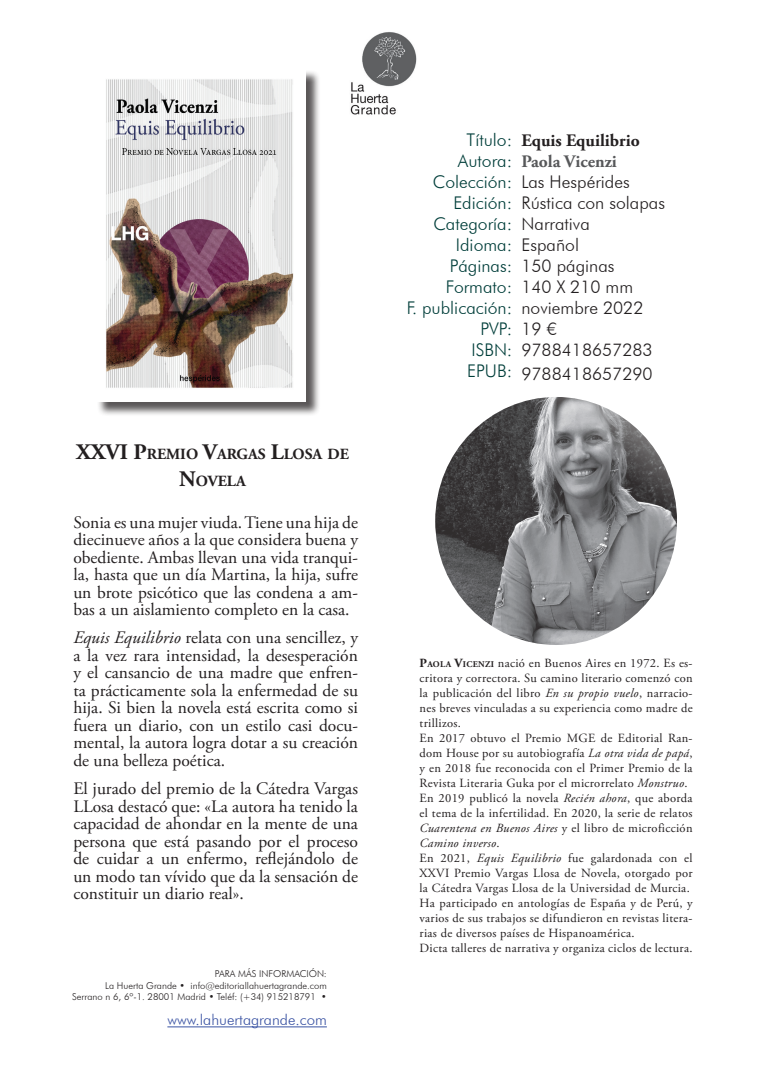
<style>
.page{position:relative;width:773px;height:1081px;background:#fff}
.page>*{position:absolute;margin:0;border:0;box-sizing:border-box;transform-origin:0 0}
.t1{font:17.5px/17.5px "Adobe Garamond Pro";color:#231f20;text-align:justify}
.t2{font:300 17.5px/21px "Futura BT";color:#231f20}
.t3{font:300 17.5px/21px "Futura BT";color:#003e3a;text-align:right}
.t4{font:700 17.5px "Adobe Garamond Pro";color:#231f20}
.t5{font:700 17.5px "Adobe Garamond Pro";color:#57585a}
.t6{font:700 15.5px/26.6px "Adobe Garamond Pro";color:#231f20;text-align:center}
.t7{font:300 15px "Futura BT";color:#3a53a3}
.t8{font:12.5px/15px "Adobe Garamond Pro";letter-spacing:.025em;color:#231f20}
.t9{font:300 9.5px/11.4px "Futura BT";color:#231f20;text-align:right}
.s1{font-size:22.12px}
.s2{font-style:italic}
.s3{font-weight:700}
.s4{font-weight:700;font-size:8.75px}
</style>
<div class="page">
<hr style="left:167px;top:1026px;width:160px;height:1px;background:#3a53a3">
<img style="left:435px;top:397px;width:242px;height:248px">
<img style="left:350px;top:32px;width:67px;height:83px">
<div style="left:97px;top:70px;width:224px;height:347px;background:#231f20;opacity:.75"></div>
<img style="left:97px;top:70px;width:208px;height:331px">
<p class="t6" style="left:76px;top:441px;width:274px"><span class="s1">XXVI P</span>REMIO <span class="s1">V</span>ARGAS <span class="s1">L</span>LOSA DE<br><span class="s1">N</span>OVELA</p>
<p class="t1" style="left:73px;top:514px;width:286px">Sonia es una mujer viuda. Tiene una hija de diecinueve años a la que considera buena y obediente. Ambas llevan una vida tranqui&shy;la, hasta que un día Martina, la hija, sufre un brote psicótico que las condena a am&shy;bas a un aislamiento completo en la casa.</p>
<p class="t1" style="left:73px;top:630px;width:286px"><span class="s2">Equis Equilibrio</span> relata con una sencillez, y a la vez rara intensidad, la desesperación y el cansancio de una madre que enfren&shy;ta prácticamente sola la enfermedad de su hija. Si bien la novela está escrita como si fuera un diario, con un estilo casi docu&shy;mental, la autora logra dotar a su creación de una belleza poética.</p>
<p class="t1" style="left:73px;top:780px;width:286px">El jurado del premio de la Cátedra Vargas LLosa destacó que: «La autora ha tenido la capacidad de ahondar en la mente de una persona que está pasando por el proceso de cuidar a un enfermo, reflejándolo de un modo tan vívido que da la sensación de constituir un diario real».</p>
<p class="t9" style="left:72px;top:968px;width:256px">PARA MÁS INFORMACIÓN:<br>La Huerta Grande • info@editoriallahuertagrande.com<br>Serrano n 6, 6º-1. 28001 Madrid • Teléf: (+34) 915218791 •</p>
<p class="t7" style="left:167px;top:1011px;width:161px">www.lahuertagrande.com</p>
<h1 class="t3" style="left:406px;top:129px;width:107px">Título:<br>Autora:<br>Colección:<br>Edición:<br>Categoría:<br>Idioma:<br>Páginas:<br>Formato:<br>F. publicación:<br>PVP:<br>ISBN:<br>EPUB:</h1>
<h1 class="t4" style="left:521px;top:130px;width:120px">Equis Equilibrio</h1>
<h1 class="t5" style="left:521px;top:151px;width:97px">Paola Vicenzi</h1>
<h1 class="t2" style="left:521px;top:171px;width:145px">Las Hespérides<br>Rústica con solapas<br>Narrativa<br>Español<br>150 páginas<br>140 X 210 mm noviembre 2022<br>19 €<br>9788418657283</h1>
<h1 class="t2" style="left:521px;top:363px;width:133px">9788418657290</h1>
<p class="t8" style="left:419px;top:656px;width:274px"><span class="s3">P</span><span class="s4">AOLA</span> <span class="s3">V</span><span class="s4">ICENZI</span> nació en Buenos Aires en 1972. Es es&shy;critora y correctora. Su camino literario comenzó con la publicación del libro <span class="s2">En su propio vuelo</span>, narracio&shy;nes breves vinculadas a su experiencia como madre de trillizos.<br>En 2017 obtuvo el Premio MGE de Editorial Ran&shy;dom House por su autobiografía <span class="s2">La otra vida de papá</span>, y en 2018 fue reconocida con el Primer Premio de la Revista Literaria Guka por el microrrelato <span class="s2">Monstruo</span>.<br>En 2019 publicó la novela <span class="s2">Recién ahora</span>, que aborda el tema de la infertilidad. En 2020, la serie de relatos <span class="s2">Cuarentena en Buenos Aires</span> y el libro de microficción <span class="s2">Camino inverso</span>.<br>En 2021, <span class="s2">Equis Equilibrio</span> fue galardonada con el XXVI Premio Vargas Llosa de Novela, otorgado por la Cátedra Vargas Llosa de la Universidad de Murcia.<br>Ha participado en antologías de España y de Perú, y varios de sus trabajos se difundieron en revistas litera&shy;rias de diversos países de Hispanoamérica.<br>Dicta talleres de narrativa y organiza ciclos de lectura.</p>
</div>
